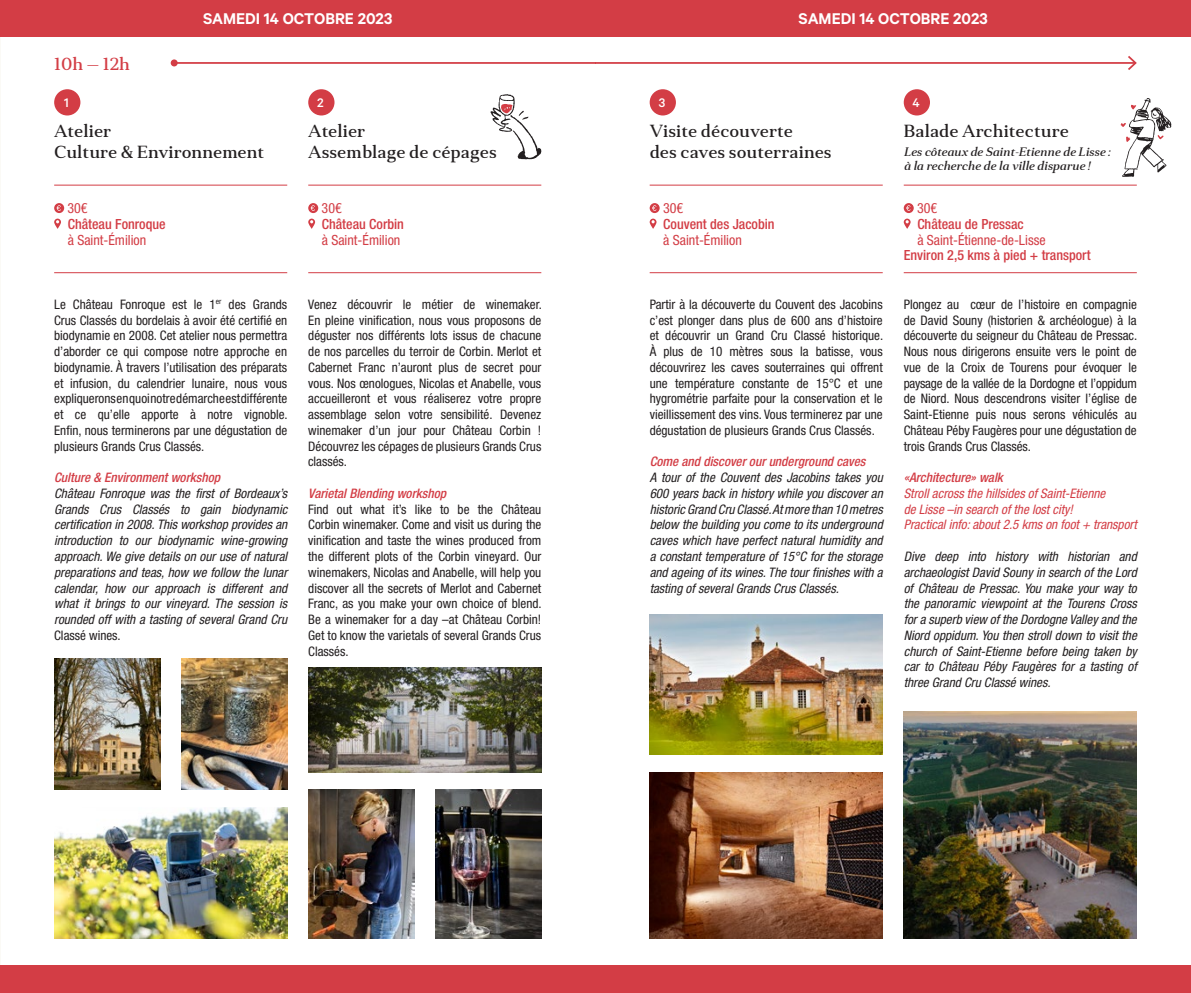
<style>
.page{position:relative;width:1191px;height:993px;background:#fff}
.page>*{position:absolute;margin:0;border:0;box-sizing:border-box;transform-origin:0 0}
.t1{font:500 17.5px/21px "Anglecia Pro Text";color:#231f20}
.t2{font:600 17.5px "Calibre";color:#fff}
.t3{font:500 17.5px "Anglecia Pro Text";color:#d33d45}
.t4{font:condensed 14px/15.8px "Helvetica Neue LT Std";color:#d33d45}
.t5{font:500 condensed 14px "Helvetica Neue LT Std";color:#d33d45}
.t6{font:500 14px "Calibre";color:#fff}
.t7{font:condensed 13.12px/15.8px "Helvetica Neue LT Std";color:#231f20;text-align:justify}
.t8{font:italic condensed 13.12px/15.8px "Helvetica Neue LT Std";color:#231f20}
.t9{font:italic condensed 13.12px/15.8px "Helvetica Neue LT Std";color:#d33d45}
.t10{font:italic 500 12.25px/14px "Anglecia Pro Text";color:#231f20}
.s1{font-weight:500}
.s2{font-weight:500;color:#d33d45}
.s3{font-style:normal}
.s4{font-weight:500;font-style:italic;color:#d33d45}
</style>
<div class="page">
<svg style="left:490px;top:94px;width:51px;height:65px"></svg>
<img style="left:54px;top:658px;width:106px;height:131px">
<img style="left:181px;top:658px;width:106px;height:131px">
<img style="left:308px;top:667px;width:233px;height:105px">
<img style="left:308px;top:789px;width:106px;height:149px">
<img style="left:435px;top:789px;width:106px;height:149px">
<div style="left:0;top:0;width:595px;height:37px;background:#d33d45"></div>
<div style="left:0;top:965px;width:595px;height:27px;background:#d33d45"></div>
<svg style="left:54px;top:203px;width:10px;height:26px"></svg>
<svg style="left:308px;top:203px;width:10px;height:26px"></svg>
<hr style="left:54px;top:185px;width:233px;height:1px;background:#d33d45">
<hr style="left:308px;top:185px;width:233px;height:1px;background:#d33d45">
<hr style="left:54px;top:272px;width:233px;height:1px;background:#d33d45">
<hr style="left:308px;top:272px;width:233px;height:1px;background:#d33d45">
<hr style="left:174px;top:62px;width:421px;height:2px;background:#d33d45">
<div style="left:171px;top:59px;width:7px;height:7px;background:#d33d45;border-radius:50%"></div>
<div style="left:54px;top:89px;width:26px;height:26px;background:#d33d45;border-radius:50%"></div>
<div style="left:308px;top:89px;width:26px;height:26px;background:#d33d45;border-radius:50%"></div>
<img style="left:54px;top:807px;width:233px;height:131px">
<svg style="left:1120px;top:98px;width:51px;height:79px"></svg>
<img style="left:903px;top:711px;width:233px;height:227px">
<img style="left:649px;top:614px;width:233px;height:140px">
<img style="left:649px;top:772px;width:233px;height:166px">
<div style="left:595px;top:0;width:596px;height:37px;background:#d33d45"></div>
<div style="left:595px;top:965px;width:596px;height:27px;background:#d33d45"></div>
<svg style="left:649px;top:203px;width:10px;height:26px"></svg>
<svg style="left:903px;top:203px;width:10px;height:26px"></svg>
<hr style="left:649px;top:185px;width:233px;height:1px;background:#d33d45">
<hr style="left:903px;top:185px;width:233px;height:1px;background:#d33d45">
<hr style="left:649px;top:272px;width:233px;height:1px;background:#d33d45">
<hr style="left:903px;top:272px;width:233px;height:1px;background:#d33d45">
<hr style="left:595px;top:62px;width:540px;height:2px;background:#d33d45">
<svg style="left:1126px;top:56px;width:11px;height:14px"></svg>
<div style="left:649px;top:89px;width:27px;height:26px;background:#d33d45;border-radius:50%"></div>
<div style="left:903px;top:89px;width:27px;height:26px;background:#d33d45;border-radius:50%"></div>
<p class="t2" style="left:203px;top:8px;width:191px">SAMEDI 14 OCTOBRE 2023</p>
<p class="t2" style="left:798px;top:8px;width:191px">SAMEDI 14 OCTOBRE 2023</p>
<p class="t3" style="left:54px;top:52px;width:77px">10h — 12h</p>
<p class="t6" style="left:64px;top:94px;width:6px">1</p>
<p class="t6" style="left:317px;top:94px;width:8px">2</p>
<p class="t6" style="left:658px;top:94px;width:8px">3</p>
<p class="t6" style="left:912px;top:94px;width:9px">4</p>
<p class="t1" style="left:54px;top:120px;width:211px">Atelier<br>Culture &amp; Environnement</p>
<p class="t1" style="left:308px;top:120px;width:190px">Atelier<br>Assemblage de cépages</p>
<p class="t1" style="left:649px;top:120px;width:183px">Visite découverte<br>des caves souterraines</p>
<p class="t1" style="left:903px;top:120px;width:167px">Balade Architecture</p>
<p class="t10" style="left:903px;top:145px;width:208px">Les côteaux de Saint-Etienne de Lisse : à la recherche de la ville disparue !</p>
<p class="t4" style="left:68px;top:200px;width:100px">30€<br><span class="s1">Château Fonroque </span>à Saint-Émilion</p>
<p class="t4" style="left:321px;top:200px;width:84px">30€<br><span class="s1">Château Corbin </span>à Saint-Émilion</p>
<p class="t4" style="left:663px;top:200px;width:113px">30€<br><span class="s1">Couvent des Jacobin </span>à Saint-Émilion</p>
<p class="t4" style="left:917px;top:200px;width:22px">30€</p>
<p class="t5" style="left:917px;top:215px;width:108px">Château de Pressac</p>
<p class="t4" style="left:917px;top:231px;width:130px">à Saint-Étienne-de-Lisse</p>
<p class="t5" style="left:903px;top:247px;width:188px">Environ 2,5 kms à pied + transport</p>
<p class="t7" style="left:54px;top:296px;width:235px">Le Château Fonroque est le 1<sup>er</sup> des Grands Crus Classés du bordelais à avoir été certifié en biodynamie en 2008. Cet atelier nous permettra d’aborder ce qui compose notre approche en biodynamie. À travers l’utilisation des préparats et infusion, du calendrier lunaire, nous vous expliquerons en quoi notre démarche est différente et ce qu’elle apporte à notre vignoble.<br>Enfin, nous terminerons par une dégustation de plusieurs Grands Crus Classés.</p>
<p class="t8" style="left:54px;top:470px;width:235px"><span class="s2">Culture &amp; Environment workshop<br></span>Château Fonroque was the first of Bordeaux’s Grands Crus Classés to gain biodynamic certification in 2008. This workshop provides an introduction to our biodynamic wine-growing approach. We give details on our use of natural preparations and teas, how we follow the lunar calendar, how our approach is different and what it brings to our vineyard. The session is rounded off with a tasting of several Grand Cru <span class="s3">Classé wines.</span></p>
<p class="t7" style="left:308px;top:296px;width:235px">Venez découvrir le métier de winemaker.<br>En pleine vinification, nous vous proposons de déguster nos différents lots issus de chacune de nos parcelles du terroir de Corbin. Merlot et Cabernet Franc n’auront plus de secret pour vous. Nos œnologues, Nicolas et Anabelle, vous accueilleront et vous réaliserez votre propre assemblage selon votre sensibilité. Devenez winemaker d’un jour pour Château Corbin !<br>Découvrez les cépages de plusieurs Grands Crus classés.</p>
<p class="t7" style="left:308px;top:485px;width:235px;text-align:left"><span class="s4">Varietal Blending workshop<br></span>Find out what it’s like to be the Château Corbin winemaker. Come and visit us during the vinification and taste the wines produced from the different plots of the Corbin vineyard. Our winemakers, Nicolas and Anabelle, will help you discover all the secrets of Merlot and Cabernet Franc, as you make your own choice of blend.<br>Be a winemaker for a day –at Château Corbin!<br>Get to know the varietals of several Grands Crus Classés.</p>
<p class="t7" style="left:649px;top:296px;width:235px">Partir à la découverte du Couvent des Jacobins c’est plonger dans plus de 600 ans d’histoire et découvrir un Grand Cru Classé historique.<br>À plus de 10 mètres sous la batisse, vous découvrirez les caves souterraines qui offrent une température constante de 15°C et une hygrométrie parfaite pour la conservation et le vieillissement des vins. Vous terminerez par une dégustation de plusieurs Grands Crus Classés.</p>
<p class="t8" style="left:649px;top:454px;width:235px"><span class="s2">Come and discover our underground caves<br></span>A tour of the Couvent des Jacobins takes you 600 years back in history while you discover an historic Grand Cru Classé. At more than 10 metres below the building you come to its underground caves which have perfect natural humidity and a constant temperature of 15°C for the storage and ageing of its wines. The tour finishes with a tasting of several Grands Crus Classés.</p>
<p class="t7" style="left:903px;top:296px;width:235px">Plongez au cœur de l’histoire en compagnie de David Souny (historien &amp; archéologue) à la découverte du seigneur du Château de Pressac.<br>Nous nous dirigerons ensuite vers le point de vue de la Croix de Tourens pour évoquer le paysage de la vallée de la Dordogne et l’oppidum de Niord. Nous descendrons visiter l’église de Saint-Etienne puis nous serons véhiculés au Château Péby Faugères pour une dégustation de trois Grands Crus Classés.</p>
<p class="t9" style="left:903px;top:470px;width:234px"><span class="s1">«Architecture» walk<br></span>Stroll across the hillsides of Saint-Etienne<br>de Lisse –in search of the lost city!<br>Practical info: about 2.5 kms on foot + transport</p>
<p class="t8" style="left:903px;top:548px;width:235px;text-align:justify">Dive deep into history with historian and archaeologist David Souny in search of the Lord of Château de Pressac. You make your way to the panoramic viewpoint at the Tourens Cross for a superb view of the Dordogne Valley and the Niord oppidum. You then stroll down to visit the church of Saint-Etienne before being taken by car to Château Péby Faugères for a tasting of three Grand Cru Classé wines.</p>
</div>
